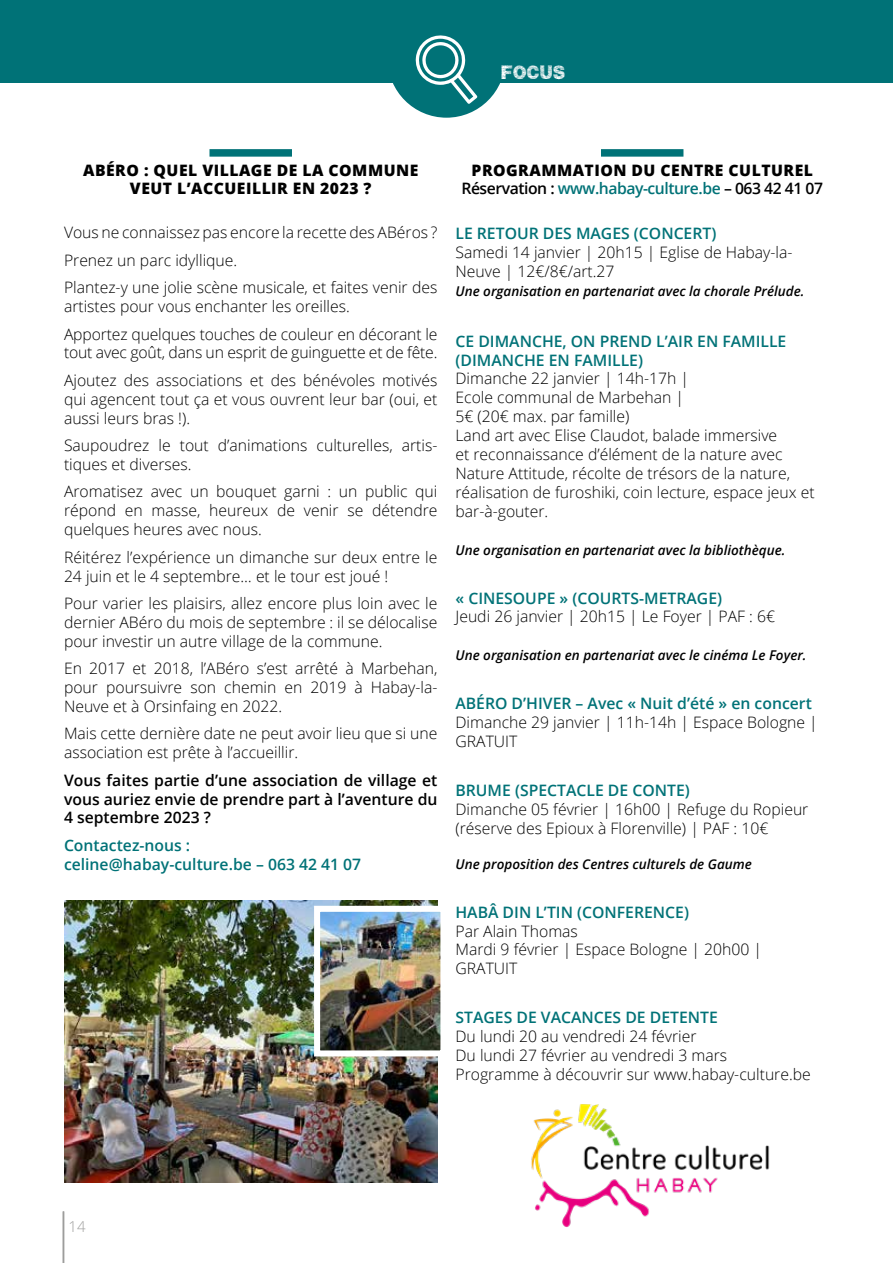
<style>
.page{position:relative;width:893px;height:1263px;background:#fff}
.page>*{position:absolute;margin:0;border:0;box-sizing:border-box;transform-origin:0 0}
.t1{font:300 15.75px/18.9px "Open Sans";color:#000}
.t2{font:600 15.75px/18.9px "Open Sans";color:#007277}
.t3{font:800 15.75px/18.9px "Open Sans";letter-spacing:.03em;color:#000;text-align:center}
.t4{font:600 15.75px/18.9px "Open Sans";color:#000;text-align:justify}
.t5{font:15.75px "Plaid";letter-spacing:.03em;color:#fff}
.t6{font:300 15px "Open Sans";color:#9d9d9c}
.t7{font:italic 600 13.5px "Open Sans";color:#000}
.s1{font-weight:600}
.s2{font-weight:600;color:#007277}
</style>
<div class="page">
<div style="left:0;top:0;width:893px;height:83px;background:#007277"></div>
<div style="left:388px;top:0;width:117px;height:118px;background:#007277;border-radius:50%"></div>
<svg style="left:415px;top:35px;width:62px;height:69px"></svg>
<hr style="left:63px;top:1211px;width:1px;height:52px;background:#9d9d9c">
<div style="left:209px;top:149px;width:83px;height:8px;background:#007277"></div>
<img style="left:64px;top:900px;width:373px;height:282px">
<div style="left:601px;top:149px;width:82px;height:8px;background:#007277"></div>
<img style="left:321px;top:913px;width:118px;height:136px">
<div style="left:314px;top:906px;width:132px;height:150px;border:6px solid #fff"></div>
<img style="left:531px;top:1104px;width:239px;height:123px">
<p class="t5" style="left:501px;top:64px;width:65px">FOCUS</p>
<p class="t3" style="left:83px;top:160px;width:337px">ABÉRO : QUEL VILLAGE DE LA COMMUNE<br>VEUT L’ACCUEILLIR EN 2023 ?</p>
<p class="t1" style="left:64px;top:219px;width:375px;line-height:27.5px">Vous ne connaissez pas encore la recette des ABéros ?<br>Prenez un parc idyllique.<br>Plantez-y une jolie scène musicale, et faites venir des</p>
<p class="t1" style="left:64px;top:292px;width:375px;line-height:27.5px">artistes pour vous enchanter les oreilles.<br>Apportez quelques touches de couleur en décorant le</p>
<p class="t1" style="left:64px;top:339px;width:375px;line-height:27.5px">tout avec goût, dans un esprit de guinguette et de fête.<br>Ajoutez des associations et des bénévoles motivés</p>
<p class="t1" style="left:64px;top:389px;width:375px">qui agencent tout ça et vous ouvrent leur bar (oui, et aussi leurs bras !).</p>
<p class="t1" style="left:64px;top:435px;width:375px">Saupoudrez le tout d’animations culturelles, artis&shy;tiques et diverses.</p>
<p class="t1" style="left:64px;top:482px;width:375px;text-align:justify">Aromatisez avec un bouquet garni : un public qui répond en masse, heureux de venir se détendre quelques heures avec nous.</p>
<p class="t1" style="left:64px;top:547px;width:375px">Réitérez l’expérience un dimanche sur deux entre le<br>24 juin et le 4 septembre… et le tour est joué !</p>
<p class="t1" style="left:64px;top:593px;width:375px;text-align:justify">Pour varier les plaisirs, allez encore plus loin avec le dernier ABéro du mois de septembre : il se délocalise pour investir un autre village de la commune.</p>
<p class="t1" style="left:64px;top:658px;width:375px;text-align:justify">En 2017 et 2018, l’ABéro s’est arrêté à Marbehan, pour poursuivre son chemin en 2019 à Habay-la-Neuve et à Orsinfaing en 2022.</p>
<p class="t1" style="left:64px;top:724px;width:375px">Mais cette dernière date ne peut avoir lieu que si une association est prête à l’accueillir.</p>
<p class="t4" style="left:64px;top:770px;width:375px">Vous faites partie d’une association de village et vous auriez envie de prendre part à l’aventure du 4 septembre 2023 ?</p>
<p class="t2" style="left:64px;top:835px;width:299px">Contactez-nous : celine@habay-culture.be – 063 42 41 07</p>
<p class="t3" style="left:461px;top:160px;width:363px">PROGRAMMATION DU CENTRE CULTUREL<br><span class="s1">Réservation :</span> <span class="s2">www.habay-culture.be</span> <span class="s1">– 063 42 41 07</span></p>
<p class="t2" style="left:455px;top:223px;width:262px">LE RETOUR DES MAGES (CONCERT)</p>
<p class="t1" style="left:455px;top:242px;width:338px">Samedi 14 janvier | 20h15 | Eglise de Habay-la-<br>Neuve | 12€/8€/art.27</p>
<p class="t7" style="left:455px;top:281px;width:351px">Une organisation en partenariat avec la chorale Prélude.</p>
<p class="t2" style="left:455px;top:331px;width:332px">CE DIMANCHE, ON PREND L’AIR EN FAMILLE (DIMANCHE EN FAMILLE)</p>
<p class="t1" style="left:455px;top:369px;width:361px">Dimanche 22 janvier | 14h-17h |<br>Ecole communal de Marbehan |<br>5€ (20€ max. par famille)<br>Land art avec Elise Claudot, balade immersive<br>et reconnaissance d’élément de la nature avec Nature Attitude, récolte de trésors de la nature, réalisation de furoshiki, coin lecture, espace jeux et bar-à-gouter.</p>
<p class="t7" style="left:455px;top:540px;width:332px">Une organisation en partenariat avec la bibliothèque.</p>
<p class="t2" style="left:455px;top:588px;width:268px">« CINESOUPE » (COURTS-METRAGE)</p>
<p class="t1" style="left:455px;top:607px;width:321px">Jeudi 26 janvier | 20h15 | Le Foyer | PAF : 6€</p>
<p class="t7" style="left:455px;top:646px;width:353px">Une organisation en partenariat avec le cinéma Le Foyer.</p>
<p class="t2" style="left:455px;top:694px;width:358px">ABÉRO D’HIVER – Avec « Nuit d’été » en concert</p>
<p class="t1" style="left:455px;top:712px;width:364px">Dimanche 29 janvier | 11h-14h | Espace Bologne |<br>GRATUIT</p>
<p class="t2" style="left:455px;top:780px;width:236px">BRUME (SPECTACLE DE CONTE)</p>
<p class="t1" style="left:455px;top:799px;width:354px">Dimanche 05 février | 16h00 | Refuge du Ropieur (réserve des Epioux à Florenville) | PAF : 10€</p>
<p class="t7" style="left:455px;top:854px;width:298px">Une proposition des Centres culturels de Gaume</p>
<p class="t2" style="left:455px;top:902px;width:235px">HABÂ DIN L’TIN (CONFERENCE)</p>
<p class="t1" style="left:455px;top:921px;width:308px">Par Alain Thomas<br>Mardi 9 février | Espace Bologne | 20h00 |<br>GRATUIT</p>
<p class="t2" style="left:455px;top:1008px;width:264px">STAGES DE VACANCES DE DETENTE</p>
<p class="t1" style="left:455px;top:1026px;width:357px">Du lundi 20 au vendredi 24 février<br>Du lundi 27 février au vendredi 3 mars<br>Programme à découvrir sur www.habay-culture.be</p>
<p class="t6" style="left:69px;top:1216px;width:19px">14</p>
</div>
